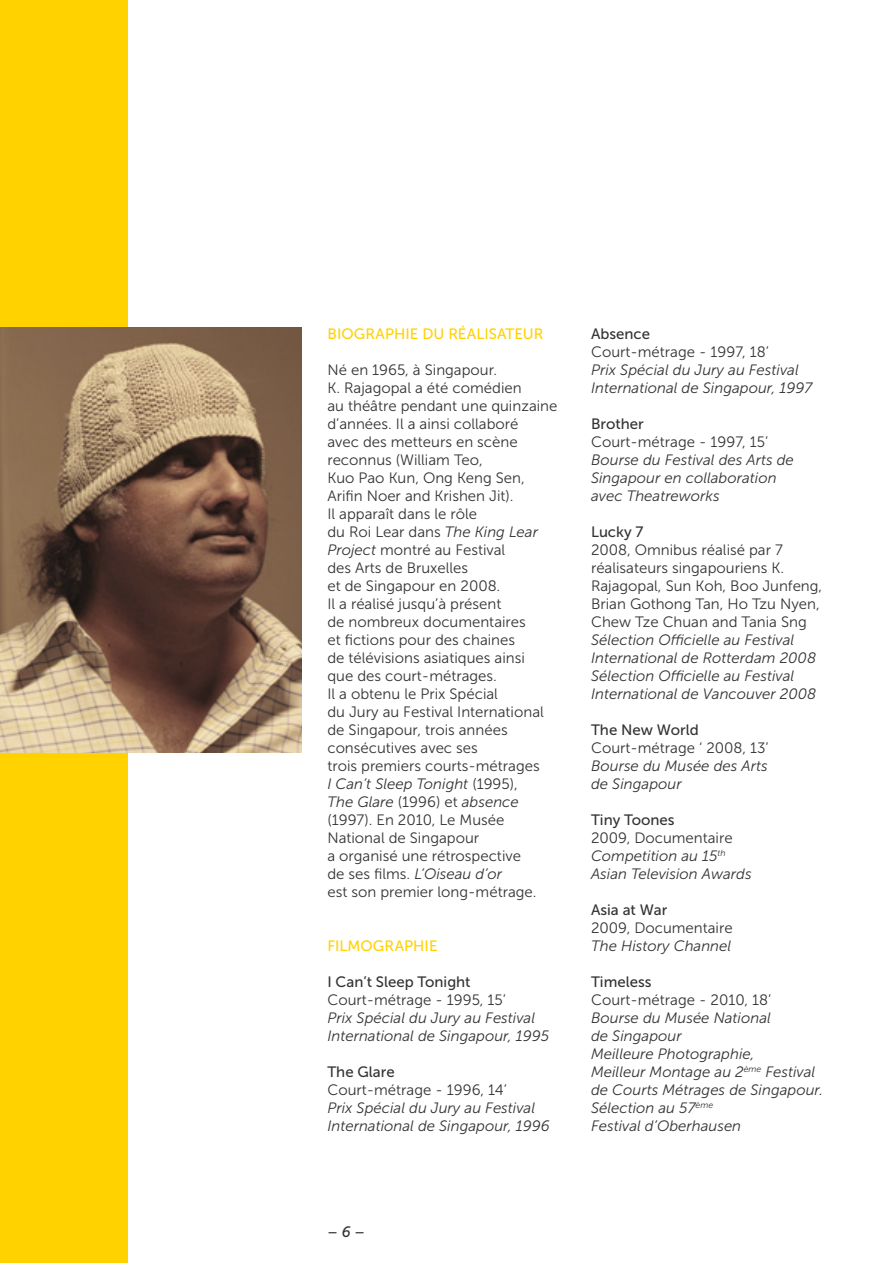
<style>
.page{position:relative;width:893px;height:1263px;background:#fff}
.page>*{position:absolute;margin:0;border:0;box-sizing:border-box;transform-origin:0 0}
.t1{font:15px/18px "Museo Sans 300";color:#333}
.t2{font:italic 15px/18px "Museo Sans 300";color:#333}
.t3{font:15px "Museo Sans 500";color:#333}
.t4{font:15px "Museo Sans 500";letter-spacing:.005em;color:#ffd200}
.t5{font:italic 15px "Museo Sans 500";color:#333}
.s1{font-style:italic}
.s2{font-style:normal}
</style>
<div class="page">
<div style="left:0;top:0;width:128px;height:1263px;background:#ffd200"></div>
<img style="left:0;top:327px;width:302px;height:426px">
<p class="t4" style="left:327px;top:325px;width:218px">BIOGRAPHIE DU RÉALISATEUR</p>
<p class="t1" style="left:327px;top:361px;width:232px">Né en 1965, à Singapour.<br>K. Rajagopal a été comédien<br>au théâtre pendant une quinzaine d’années. Il a ainsi collaboré<br>avec des metteurs en scène reconnus (William Teo,<br>Kuo Pao Kun, Ong Keng Sen,<br>Arifin Noer and Krishen Jit).<br>Il apparaît dans le rôle<br>du Roi Lear dans <span class="s1">The King Lear<br>Project</span> montré au Festival<br>des Arts de Bruxelles<br>et de Singapour en 2008.<br>Il a réalisé jusqu’à présent<br>de nombreux documentaires<br>et fictions pour des chaines<br>de télévisions asiatiques ainsi<br>que des court-métrages.<br>Il a obtenu le Prix Spécial<br>du Jury au Festival International de Singapour, trois années consécutives avec ses<br>trois premiers courts-métrages<br><span class="s1">I Can’t Sleep Tonight</span> (1995),<br><span class="s1">The Glare</span> (1996) et <span class="s1">absence </span>(1997). En 2010, Le Musée<br>National de Singapour<br>a organisé une rétrospective<br>de ses films. <span class="s1">L’Oiseau d’or<br></span>est son premier long-métrage.</p>
<p class="t4" style="left:327px;top:937px;width:112px">FILMOGRAPHIE</p>
<p class="t3" style="left:327px;top:973px;width:145px">I Can’t Sleep Tonight</p>
<p class="t1" style="left:327px;top:991px;width:180px">Court-métrage - 1995, 15’</p>
<p class="t2" style="left:327px;top:1009px;width:223px">Prix Spécial du Jury au Festival<br>International de Singapour, 1995</p>
<p class="t3" style="left:327px;top:1063px;width:69px">The Glare</p>
<p class="t1" style="left:327px;top:1081px;width:181px">Court-métrage - 1996, 14’</p>
<p class="t2" style="left:327px;top:1099px;width:224px">Prix Spécial du Jury au Festival<br>International de Singapour, 1996</p>
<p class="t3" style="left:591px;top:325px;width:61px">Absence</p>
<p class="t1" style="left:591px;top:343px;width:179px">Court-métrage - 1997, 18’</p>
<p class="t2" style="left:591px;top:361px;width:223px">Prix Spécial du Jury au Festival<br>International de Singapour, 1997</p>
<p class="t3" style="left:591px;top:415px;width:54px">Brother</p>
<p class="t1" style="left:591px;top:433px;width:179px">Court-métrage - 1997, 15’</p>
<p class="t2" style="left:591px;top:451px;width:204px">Bourse du Festival des Arts de<br>Singapour en collaboration avec Theatreworks</p>
<p class="t3" style="left:591px;top:523px;width:54px">Lucky 7</p>
<p class="t1" style="left:591px;top:541px;width:233px">2008, Omnibus réalisé par 7 réalisateurs singapouriens K.<br>Rajagopal, Sun Koh, Boo Junfeng,<br>Brian Gothong Tan, Ho Tzu Nyen,<br>Chew Tze Chuan and Tania Sng</p>
<p class="t2" style="left:591px;top:631px;width:227px">Sélection Officielle au Festival International de Rotterdam 2008<br>Sélection Officielle au Festival International de Vancouver 2008</p>
<p class="t3" style="left:591px;top:721px;width:109px">The New World</p>
<p class="t1" style="left:591px;top:739px;width:179px">Court-métrage ‘ 2008, 13’</p>
<p class="t2" style="left:591px;top:757px;width:178px">Bourse du Musée des Arts de Singapour</p>
<p class="t3" style="left:591px;top:811px;width:85px">Tiny Toones</p>
<p class="t2" style="left:591px;top:829px;width:162px"><span class="s2">2009, Documentaire<br></span>Competition au 15<sup>th<br></sup>Asian Television Awards</p>
<p class="t3" style="left:591px;top:901px;width:78px">Asia at War</p>
<p class="t1" style="left:591px;top:919px;width:143px">2009, Documentaire</p>
<p class="t2" style="left:591px;top:937px;width:142px">The History Channel</p>
<p class="t3" style="left:591px;top:973px;width:62px">Timeless</p>
<p class="t1" style="left:591px;top:991px;width:182px">Court-métrage - 2010, 18’</p>
<p class="t2" style="left:591px;top:1009px;width:234px">Bourse du Musée National<br>de Singapour<br>Meilleure Photographie,<br>Meilleur Montage au 2<sup>ème</sup> Festival de Courts Métrages de Singapour.<br>Sélection au 57<sup>ème<br></sup>Festival d’Oberhausen</p>
<p class="t5" style="left:327px;top:1223px;width:39px">– 6 –</p>
</div>
